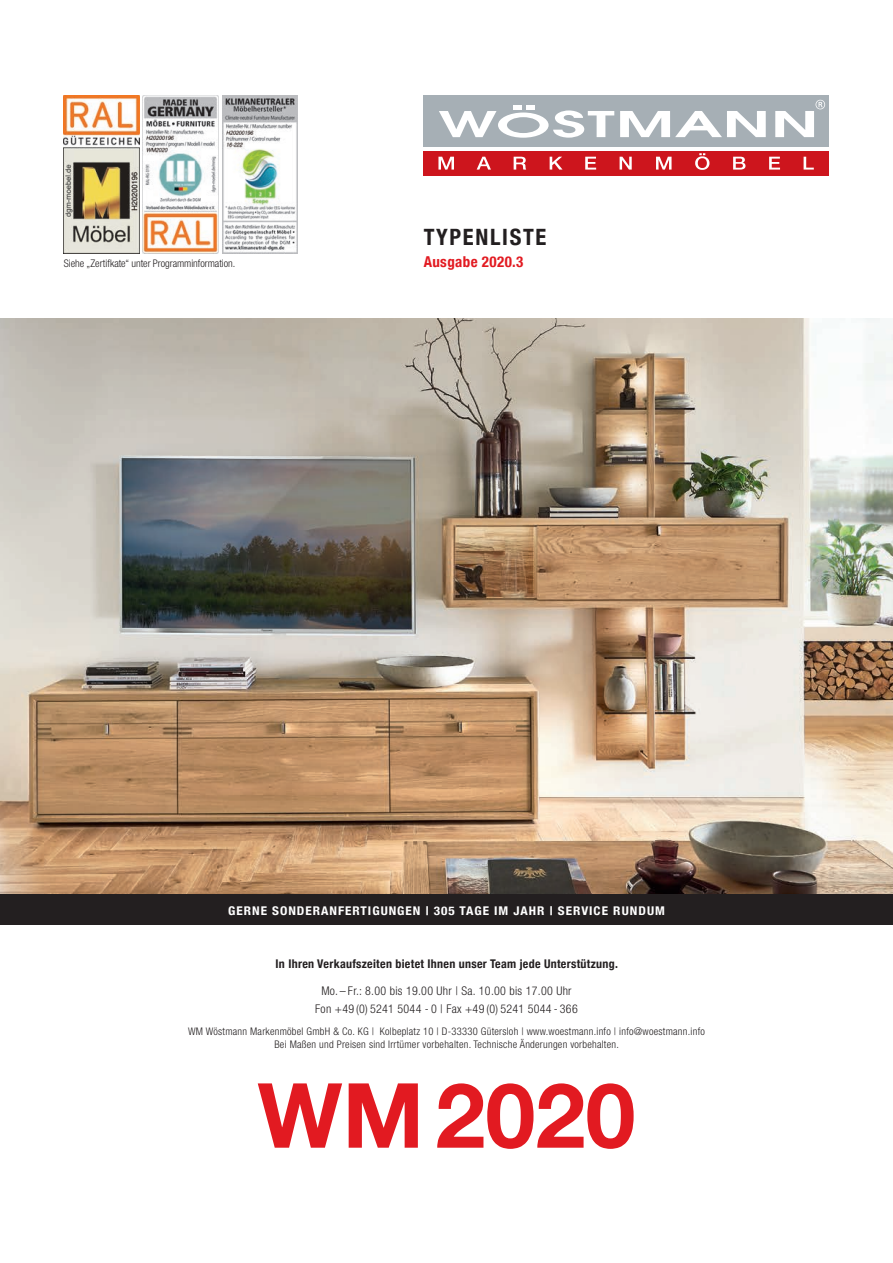
<style>
.page{position:relative;width:893px;height:1263px;background:#fff}
.page>*{position:absolute;margin:0;border:0;box-sizing:border-box;transform-origin:0 0}
.t1{font:700 90px "Helvetica Neue";color:#e21a21}
.t2{font:700 condensed 22.5px "Helvetica Neue";letter-spacing:.075em;color:#231f20}
.t3{font:700 condensed 15px "Helvetica Neue";letter-spacing:.025em;color:#e21a21}
.t4{font:300 condensed 12px/18px "Helvetica Neue LT Std";letter-spacing:.025em;color:#231f20;text-align:center}
.t5{font:700 condensed 12px "Helvetica Neue";letter-spacing:.025em;color:#231f20}
.t6{font:700 condensed 12px "Helvetica Neue";letter-spacing:.075em;color:#fff;scale:1.1 1}
.t7{font:300 condensed 10.5px/13.5px "Helvetica Neue LT Std";letter-spacing:.025em;color:#231f20;text-align:center}
.t8{font:300 condensed 10.5px "Helvetica Neue LT Std";letter-spacing:-.005em;color:#231f20}
</style>
<div class="page">
<div style="left:424px;top:96px;width:405px;height:51px;background:#a6afb5"></div>
<div style="left:424px;top:151px;width:405px;height:24px;background:#cd151d"></div>
<svg style="left:439px;top:110px;width:175px;height:28px"></svg>
<svg style="left:620px;top:111px;width:146px;height:26px"></svg>
<div style="left:526px;top:105px;width:9px;height:5px;background:#fff"></div>
<div style="left:513px;top:105px;width:8px;height:5px;background:#fff"></div>
<svg style="left:775px;top:100px;width:50px;height:37px"></svg>
<svg style="left:438px;top:157px;width:16px;height:13px"></svg>
<svg style="left:477px;top:157px;width:14px;height:13px"></svg>
<svg style="left:514px;top:157px;width:12px;height:13px"></svg>
<svg style="left:550px;top:157px;width:13px;height:13px"></svg>
<svg style="left:585px;top:157px;width:11px;height:13px"></svg>
<svg style="left:620px;top:157px;width:12px;height:13px"></svg>
<svg style="left:656px;top:157px;width:15px;height:13px"></svg>
<svg style="left:695px;top:153px;width:14px;height:17px"></svg>
<svg style="left:733px;top:157px;width:12px;height:13px"></svg>
<svg style="left:769px;top:157px;width:11px;height:13px"></svg>
<svg style="left:804px;top:157px;width:10px;height:13px"></svg>
<div style="left:0;top:893px;width:893px;height:32px;background:#231f20"></div>
<img style="left:0;top:319px;width:893px;height:574px">
<img style="left:143px;top:96px;width:75px;height:157px">
<img style="left:64px;top:96px;width:75px;height:157px">
<img style="left:222px;top:96px;width:76px;height:157px">
<p class="t8" style="left:64px;top:258px;width:173px">Siehe „Zertifkate“ unter Programminformation.</p>
<h2 class="t2" style="left:424px;top:218px;width:124px">TYPENLISTE</h2>
<h3 class="t3" style="left:424px;top:250px;width:101px">Ausgabe 2020.3</h3>
<p class="t6" style="left:228px;top:900px;width:398px">GERNE SONDERANFERTIGUNGEN | 305 TAGE IM JAHR | SERVICE RUNDUM</p>
<p class="t5" style="left:275px;top:954px;width:344px">In Ihren Verkaufszeiten bietet Ihnen unser Team jede Unterstützung.</p>
<p class="t4" style="left:315px;top:981px;width:264px">Mo. – Fr.: 8.00 bis 19.00 Uhr | Sa. 10.00 bis 17.00 Uhr<br>Fon +49 (0) 5241 5044 - 0 | Fax +49 (0) 5241 5044 - 366</p>
<p class="t7" style="left:188px;top:1024px;width:518px">WM Wöstmann Markenmöbel GmbH &amp; Co. KG | Kolbeplatz 10 | D-33330 Gütersloh | www.woestmann.info | info@woestmann.info<br>Bei Maßen und Preisen sind Irrtümer vorbehalten. Technische Änderungen vorbehalten.</p>
<h1 class="t1" style="left:257px;top:1045px;width:380px">WM2020</h1>
</div>
